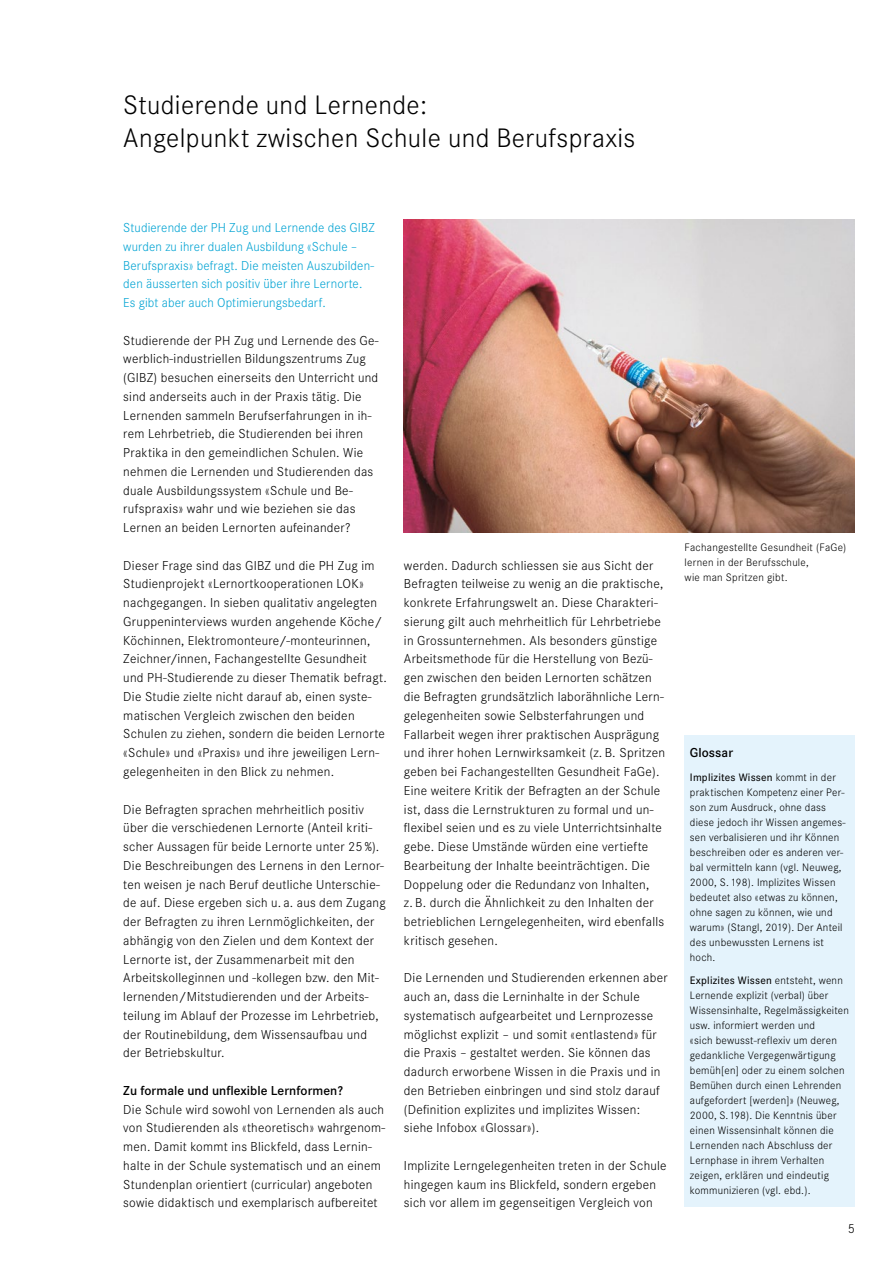
<style>
.page{position:relative;width:893px;height:1263px;background:#fff}
.page>*{position:absolute;margin:0;border:0;box-sizing:border-box;transform-origin:0 0}
.t1{font:300 27.75px/33px "Corporate S";letter-spacing:.015em;color:#000}
.t2{font:300 13.5px/18.8px "Corporate S";letter-spacing:.02em;color:#000}
.t3{font:300 13.5px/18.8px "Corporate S";letter-spacing:.01em;color:#00a3d3}
.t4{font:600 13.5px "Corporate S";letter-spacing:.005em;color:#000}
.t5{font:300 11.25px/15px "Corporate S";letter-spacing:.02em;color:#000}
.s1{font-weight:500}
</style>
<div class="page">
<img style="left:404px;top:219px;width:451px;height:313px">
<div style="left:685px;top:735px;width:170px;height:472px;background:#e4f3fc"></div>
<h1 class="t1" style="left:123px;top:88px;width:514px">Studierende und Lernende:<br>Angelpunkt zwischen Schule und Berufspraxis</h1>
<p class="t3" style="left:123px;top:218px;width:253px">Studierende der PH Zug und Lernende des GIBZ wurden zu ihrer dualen Ausbildung «Schule – Berufspraxis» befragt. Die meisten Auszubilden&shy;den äusserten sich positiv über ihre Lernorte.<br>Es gibt aber auch Optimierungsbedarf.</p>
<p class="t2" style="left:123px;top:330px;width:257px">Studierende der PH Zug und Lernende des Ge&shy;werblich-industriellen Bildungszentrums Zug (GIBZ) besuchen einerseits den Unterricht und sind anderseits auch in der Praxis tätig. Die Lernenden sammeln Berufserfahrungen in ih&shy;rem Lehrbetrieb, die Studierenden bei ihren Praktika in den gemeindlichen Schulen. Wie nehmen die Lernenden und Studierenden das duale Ausbildungssystem «Schule und Be&shy;rufspraxis» wahr und wie beziehen sie das Lernen an beiden Lernorten aufeinander?</p>
<p class="t2" style="left:123px;top:555px;width:265px">Dieser Frage sind das GIBZ und die PH Zug im Studienprojekt «Lernortkooperationen LOK» nachgegangen. In sieben qualitativ angelegten Gruppeninterviews wurden angehende Köche/ Köchinnen, Elektromonteure/-monteurinnen, Zeichner/innen, Fachangestellte Gesundheit und PH-Studierende zu dieser Thematik befragt.<br>Die Studie zielte nicht darauf ab, einen syste&shy;matischen Vergleich zwischen den beiden Schulen zu ziehen, sondern die beiden Lernorte «Schule» und «Praxis» und ihre jeweiligen Lern&shy;gelegenheiten in den Blick zu nehmen.</p>
<p class="t2" style="left:123px;top:799px;width:264px">Die Befragten sprachen mehrheitlich positiv über die verschiedenen Lernorte (Anteil kriti&shy;scher Aussagen für beide Lernorte unter 25 %).<br>Die Beschreibungen des Lernens in den Lernor&shy;ten weisen je nach Beruf deutliche Unterschie&shy;de auf. Diese ergeben sich u. a. aus dem Zugang der Befragten zu ihren Lernmöglichkeiten, der abhängig von den Zielen und dem Kontext der Lernorte ist, der Zusammenarbeit mit den Arbeitskolleginnen und -kollegen bzw. den Mit&shy;lernenden/Mitstudierenden und der Arbeits&shy;teilung im Ablauf der Prozesse im Lehrbetrieb, der Routinebildung, dem Wissensaufbau und der Betriebskultur.</p>
<p class="t4" style="left:123px;top:1081px;width:221px">Zu formale und unflexible Lernformen?</p>
<p class="t2" style="left:123px;top:1099px;width:263px">Die Schule wird sowohl von Lernenden als auch von Studierenden als «theoretisch» wahrgenom&shy;men. Damit kommt ins Blickfeld, dass Lernin&shy;halte in der Schule systematisch und an einem Stundenplan orientiert (curricular) angeboten sowie didaktisch und exemplarisch aufbereitet</p>
<p class="t2" style="left:404px;top:555px;width:263px">werden. Dadurch schliessen sie aus Sicht der Befragten teilweise zu wenig an die praktische, konkrete Erfahrungswelt an. Diese Charakteri&shy;sierung gilt auch mehrheitlich für Lehrbetriebe in Grossunternehmen. Als besonders günstige Arbeitsmethode für die Herstellung von Bezü&shy;gen zwischen den beiden Lernorten schätzen die Befragten grundsätzlich laborähnliche Lern&shy;gelegenheiten sowie Selbsterfahrungen und Fallarbeit wegen ihrer praktischen Ausprägung und ihrer hohen Lernwirksamkeit (z. B. Spritzen geben bei Fachangestellten Gesundheit FaGe).<br>Eine weitere Kritik der Befragten an der Schule ist, dass die Lernstrukturen zu formal und un&shy;flexibel seien und es zu viele Unterrichtsinhalte gebe. Diese Umstände würden eine vertiefte Bearbeitung der Inhalte beeinträchtigen. Die Doppelung oder die Redundanz von Inhalten,<br>z. B. durch die Ähnlichkeit zu den Inhalten der betrieblichen Lerngelegenheiten, wird ebenfalls kritisch gesehen.</p>
<p class="t2" style="left:404px;top:968px;width:265px">Die Lernenden und Studierenden erkennen aber auch an, dass die Lerninhalte in der Schule systematisch aufgearbeitet und Lernprozesse möglichst explizit – und somit «entlastend» für die Praxis – gestaltet werden. Sie können das dadurch erworbene Wissen in die Praxis und in den Betrieben einbringen und sind stolz darauf (Definition explizites und implizites Wissen: siehe Infobox «Glossar»).</p>
<p class="t2" style="left:404px;top:1155px;width:264px">Implizite Lerngelegenheiten treten in der Schule hingegen kaum ins Blickfeld, sondern ergeben sich vor allem im gegenseitigen Vergleich von</p>
<p class="t5" style="left:685px;top:539px;width:163px">Fachangestellte Gesundheit (FaGe) lernen in der Berufsschule,<br>wie man Spritzen gibt.</p>
<p class="t4" style="left:690px;top:744px;width:45px">Glossar</p>
<p class="t5" style="left:690px;top:769px;width:157px"><span class="s1">Implizites Wissen</span> kommt in der praktischen Kompetenz einer Per&shy;son zum Ausdruck, ohne dass diese jedoch ihr Wissen angemes&shy;sen verbalisieren und ihr Können beschreiben oder es anderen ver&shy;bal vermitteln kann (vgl. Neuweg,<br>2000, S. 198). Implizites Wissen bedeutet also «etwas zu können, ohne sagen zu können, wie und warum» (Stangl, 2019). Der Anteil des unbewussten Lernens ist hoch.</p>
<p class="t5" style="left:690px;top:973px;width:161px"><span class="s1">Explizites Wissen</span> entsteht, wenn<br>Lernende explizit (verbal) über<br>Wissensinhalte, Regelmässigkeiten usw. informiert werden und<br>«sich bewusst-reflexiv um deren gedankliche Vergegenwärtigung bemüh[en] oder zu einem solchen<br>Bemühen durch einen Lehrenden aufgefordert [werden]» (Neuweg,<br>2000, S. 198). Die Kenntnis über einen Wissensinhalt können die<br>Lernenden nach Abschluss der<br>Lernphase in ihrem Verhalten zeigen, erklären und eindeutig kommunizieren (vgl. ebd.).</p>
<p class="t2" style="left:848px;top:1219px;width:9px">5</p>
</div>
